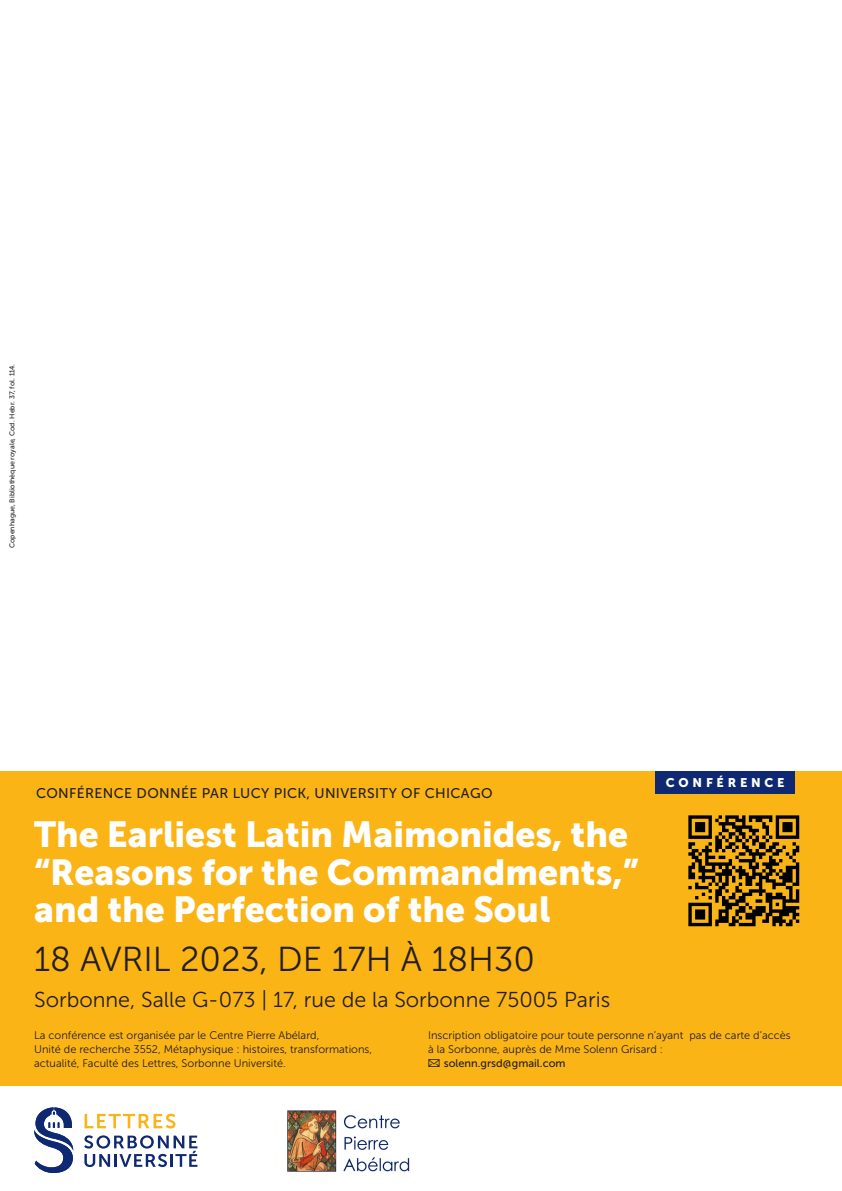
<style>
.page{position:relative;width:842px;height:1191px;background:#fff}
.page>*{position:absolute;margin:0;border:0;box-sizing:border-box;transform-origin:0 0}
.t1{font:36px/37.8px "Museo Sans 900";color:#fff}
.t2{font:34.5px "Museo Sans 300";color:#231f20}
.t3{font:21.5px "Museo Sans 300";color:#231f20}
.t4{font:14px "Museo Sans 500";letter-spacing:.025em;color:#231f20}
.t5{font:12.5px "Museo Sans 900";letter-spacing:.3em;color:#fff}
.t6{font:11px/14px "Museo Sans 300";color:#231f20}
.t7{font:11px "Museo Sans 500";color:#231f20}
.t8{font:7px "Museo Sans 500";color:#231f20}
</style>
<div class="page">
<svg style="left:85px;top:1113px;width:90px;height:15px"></svg>
<svg style="left:34px;top:1107px;width:40px;height:66px"></svg>
<svg style="left:84px;top:1135px;width:113px;height:32px"></svg>
<div style="left:0;top:771px;width:842px;height:315px;background:#fbb416"></div>
<img style="left:688px;top:815px;width:111px;height:111px">
<img style="left:287px;top:1110px;width:123px;height:62px">
<div style="left:655px;top:770px;width:140px;height:23px;background:#0e2971"></div>
<p class="t8" style="left:8px;top:548px;width:186px;rotate:-90deg">Copenhague, Bibliothèque royale, Cod. Hebr. 37, fol. 114.</p>
<p class="t4" style="left:36px;top:785px;width:458px">CONFÉRENCE DONNÉE PAR LUCY PICK, UNIVERSITY OF CHICAGO</p>
<p class="t1" style="left:34px;top:815px;width:606px">The Earliest Latin Maimonides, the “Reasons for the Commandments,” and the Perfection of the Soul</p>
<p class="t2" style="left:34px;top:940px;width:502px">18 AVRIL 2023, DE 17H À 18H30</p>
<p class="t3" style="left:34px;top:987px;width:577px">Sorbonne, Salle G-073 | 17, rue de la Sorbonne 75005 Paris</p>
<p class="t5" style="left:666px;top:775px;width:120px">CONFÉRENCE</p>
<p class="t6" style="left:34px;top:1028px;width:287px">La conférence est organisée par le Centre Pierre Abélard,</p>
<p class="t6" style="left:34px;top:1042px;width:339px">Unité de recherche 3552, Métaphysique : histoires, transformations, actualité, Faculté des Lettres, Sorbonne Université.</p>
<p class="t6" style="left:428px;top:1028px;width:364px">Inscription obligatoire pour toute personne n’ayant pas de carte d’accès</p>
<p class="t6" style="left:428px;top:1042px;width:236px">à la Sorbonne, auprès de Mme Solenn Grisard :</p>
<p class="t7" style="left:444px;top:1057px;width:123px">solenn.grsd@gmail.com</p>
</div>
